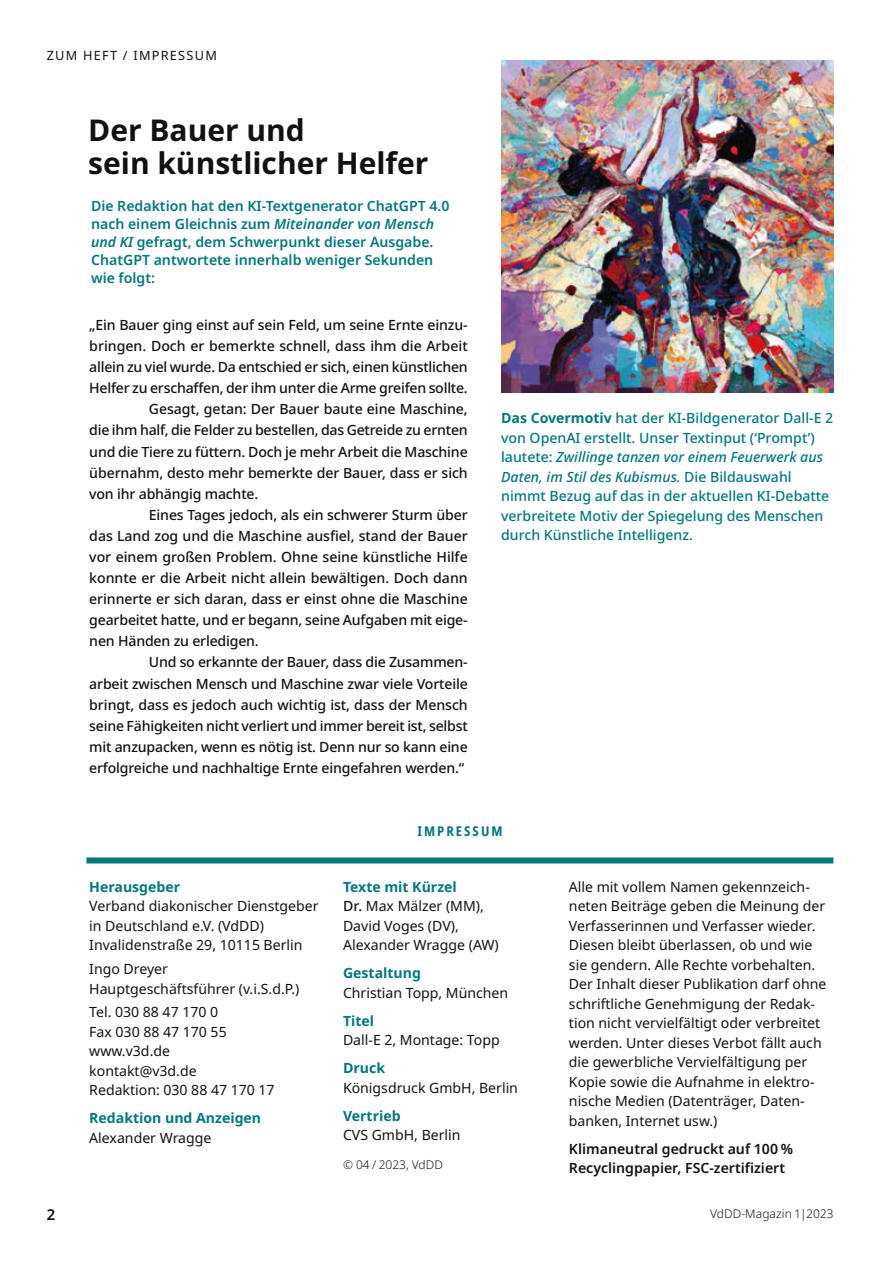
<style>
.page{position:relative;width:893px;height:1263px;background:#fff}
.page>*{position:absolute;margin:0;border:0;box-sizing:border-box;transform-origin:0 0}
.kasten_üs{font:700 30px/33px "Noto Sans";color:#12120d}
.t1{font:600 15px "Noto Sans";color:#12120d}
.bu{font:500 14.1px/21.1px "Noto Sans";letter-spacing:-.015em;color:#12120d;text-align:justify}
.kasten_üs-2{font:14.1px/19.5px "Noto Sans";color:#12120d}
.kasten_text{font:500 14.1px/19.5px "Noto Sans";color:#00787c}
.vorspann{font:600 14.1px/18px "Noto Sans";color:#00787c}
.kasten_üs-3{font:600 14.1px/19.5px "Noto Sans";color:#12120d}
.kasten_üs-4{font:700 14.1px/19.5px "Noto Sans";color:#00787c}
.name_autor_in{font:700 condensed 13.5px "Noto Sans";letter-spacing:.15em;color:#00787c}
.t2{font:12.75px "Noto Sans";letter-spacing:.095em;color:#12120d}
.kasten_üs-5{font:300 12px "Noto Sans";letter-spacing:.005em;color:#12120d}
.s1{font-style:italic}
.s2{font-weight:700}
.s3{font-weight:700;color:#00787c}
.s4{font-weight:400;color:#12120d}
.s5{font-weight:500}
</style>
<div class="page">
<div style="left:86px;top:857px;width:747px;height:6px;background:#00787c"></div>
<img style="left:501px;top:61px;width:332px;height:332px">
<p class="t2" style="left:47px;top:47px;width:172px">ZUM HEFT / IMPRESSUM</p>
<p class="kasten_üs" style="left:88px;top:114px;width:342px">Der Bauer und<br>sein künstlicher Helfer</p>
<p class="vorspann" style="left:91px;top:197px;width:360px">Die Redaktion hat den KI-Textgenerator ChatGPT 4.0 nach einem Gleichnis zum <span class="s1">Miteinander von Mensch und KI</span> gefragt, dem Schwerpunkt dieser Ausgabe.<br>ChatGPT antwortete innerhalb weniger Sekunden wie folgt:</p>
<p class="bu" style="left:89px;top:315px;width:380px">„Ein Bauer ging einst auf sein Feld, um seine Ernte einzu&shy;bringen. Doch er bemerkte schnell, dass ihm die Arbeit allein zu viel wurde. Da entschied er sich, einen künstlichen Helfer zu erschaffen, der ihm unter die Arme greifen sollte.</p>
<p class="bu" style="left:89px;top:399px;width:380px;text-indent:60px">Gesagt, getan: Der Bauer baute eine Maschine, die ihm half, die Felder zu bestellen, das Getreide zu ernten und die Tiere zu füttern. Doch je mehr Arbeit die Maschine übernahm, desto mehr bemerkte der Bauer, dass er sich von ihr abhängig machte.</p>
<p class="bu" style="left:89px;top:504px;width:380px;text-indent:60px">Eines Tages jedoch, als ein schwerer Sturm über das Land zog und die Maschine ausfiel, stand der Bauer vor einem großen Problem. Ohne seine künstliche Hilfe konnte er die Arbeit nicht allein bewältigen. Doch dann erinnerte er sich daran, dass er einst ohne die Maschine gearbeitet hatte, und er begann, seine Aufgaben mit eige&shy;nen Händen zu erledigen.</p>
<p class="bu" style="left:89px;top:652px;width:380px;text-indent:60px">Und so erkannte der Bauer, dass die Zusammen&shy;arbeit zwischen Mensch und Maschine zwar viele Vorteile bringt, dass es jedoch auch wichtig ist, dass der Mensch seine Fähigkeiten nicht verliert und immer bereit ist, selbst mit anzupacken, wenn es nötig ist. Denn nur so kann eine erfolgreiche und nachhaltige Ernte eingefahren werden.“</p>
<p class="kasten_text" style="left:501px;top:409px;width:334px"><span class="s2">Das Covermotiv</span> hat der KI-Bildgenerator Dall-E 2 von OpenAI erstellt. Unser Textinput (‘Prompt’) lautete: <span class="s1">Zwillinge tanzen vor einem Feuerwerk aus Daten, im Stil des Kubismus.</span> Die Bildauswahl nimmt Bezug auf das in der aktuellen KI-Debatte verbreitete Motiv der Spiegelung des Menschen durch Künstliche Intelligenz.</p>
<p class="kasten_üs-2" style="left:89px;top:877px;width:231px"><span class="s3">Herausgeber<br></span>Verband diakonischer Dienstgeber in Deutschland e.V. (VdDD)</p>
<p class="kasten_üs-2" style="left:89px;top:936px;width:215px">Invalidenstraße 29, 10115 Berlin</p>
<p class="kasten_üs-2" style="left:89px;top:960px;width:80px">Ingo Dreyer</p>
<p class="kasten_üs-2" style="left:89px;top:979px;width:212px">Hauptgeschäftsführer (v.i.S.d.P.)</p>
<p class="kasten_üs-2" style="left:89px;top:1003px;width:130px">Tel. 030 88 47 170 0</p>
<p class="kasten_üs-2" style="left:89px;top:1022px;width:139px">Fax 030 88 47 170 55</p>
<p class="kasten_üs-2" style="left:89px;top:1042px;width:109px">www.v3d.de kontakt@v3d.de</p>
<p class="kasten_üs-2" style="left:89px;top:1081px;width:187px">Redaktion: 030 88 47 170 17</p>
<p class="kasten_üs-4" style="left:89px;top:1109px;width:173px">Redaktion und Anzeigen<br><span class="s4">Alexander Wragge</span></p>
<p class="name_autor_in" style="left:417px;top:821px;width:87px">IMPRESSUM</p>
<p class="kasten_üs-2" style="left:343px;top:877px;width:157px"><span class="s3">Texte mit Kürzel<br></span><span class="s5">Dr.</span> Max Mälzer (MM),<br>David Voges (DV),<br>Alexander Wragge (AW)</p>
<p class="kasten_üs-2" style="left:343px;top:964px;width:167px"><span class="s3">Gestaltung<br></span>Christian Topp, München</p>
<p class="kasten_üs-2" style="left:343px;top:1011px;width:158px"><span class="s3">Titel<br></span>Dall-E 2, Montage: Topp</p>
<p class="kasten_üs-2" style="left:343px;top:1059px;width:177px"><span class="s3">Druck<br></span>Königsdruck GmbH, Berlin</p>
<p class="kasten_üs-2" style="left:343px;top:1106px;width:119px"><span class="s3">Vertrieb<br></span>CVS GmbH, Berlin</p>
<p class="kasten_üs-5" style="left:343px;top:1156px;width:101px">© 04 / 2023, VdDD</p>
<p class="kasten_üs-2" style="left:569px;top:877px;width:259px">Alle mit vollem Namen gekennzeich&shy;neten Beiträge geben die Meinung der Verfasserinnen und Verfasser wieder.<br>Diesen bleibt überlassen, ob und wie sie gendern. Alle Rechte vorbehalten.<br>Der Inhalt dieser Publikation darf ohne schriftliche Genehmigung der Redak&shy;tion nicht vervielfältigt oder verbreitet werden. Unter dieses Verbot fällt auch die gewerbliche Vervielfältigung per Kopie sowie die Aufnahme in elektro&shy;nische Medien (Datenträger, Daten&shy;banken, Internet usw.)</p>
<p class="kasten_üs-3" style="left:569px;top:1139px;width:226px">Klimaneutral gedruckt auf 100 %<br>Recyclingpapier, FSC-zertifiziert</p>
<p class="t1" style="left:47px;top:1204px;width:10px">2</p>
<p class="kasten_üs-5" style="left:710px;top:1205px;width:125px">VdDD-Magazin 1|2023</p>
</div>
